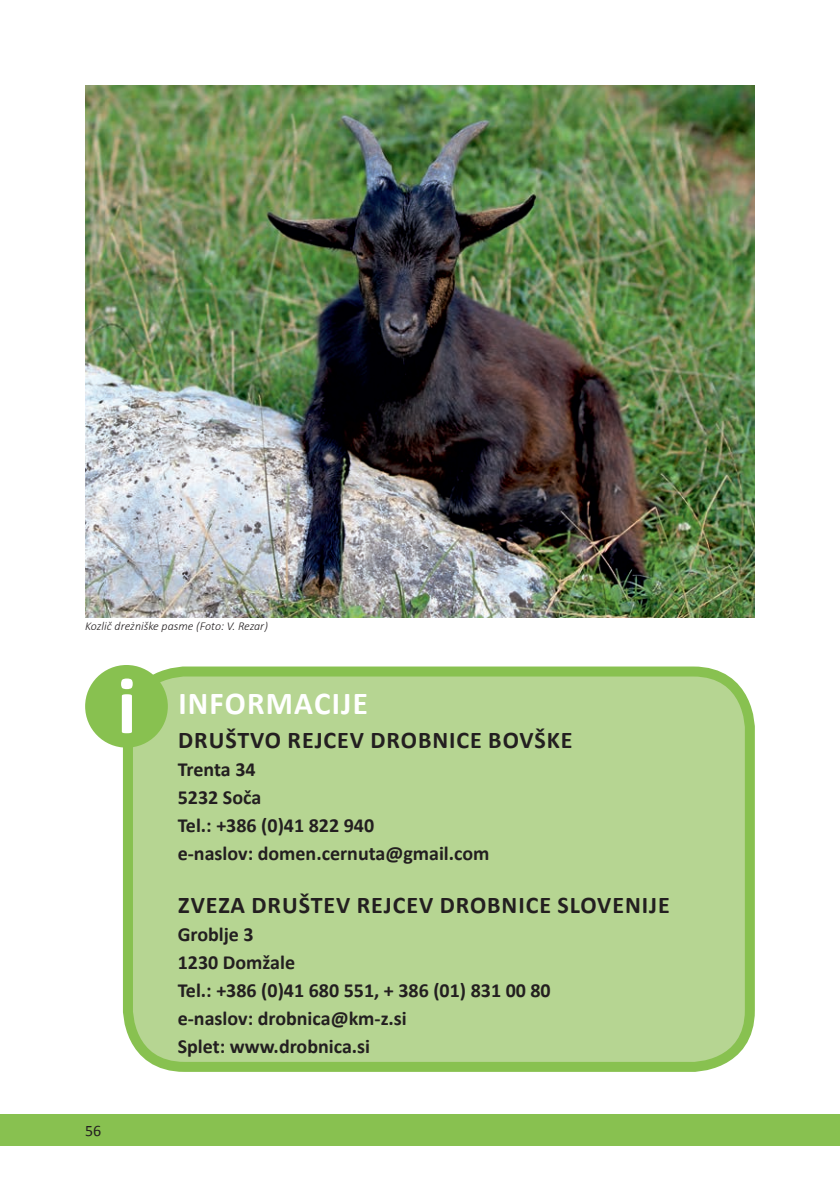
<style>
.page{position:relative;width:840px;height:1191px;background:#fff}
.page>*{position:absolute;margin:0;border:0;box-sizing:border-box;transform-origin:0 0}
.t1{font:700 82.2px "Calibri";color:#fff}
.BODY{font:700 32px "Calibri";letter-spacing:.04em;color:#fff}
.BODY-2{font:700 24px "Calibri";letter-spacing:.04em;color:#231f20}
.BODY-3{font:700 20px "Calibri";color:#231f20}
.t2{font:16px "Calibri";color:#231f20}
.PODPIS_K_SLIKI{font:italic 300 12px "Calibri";color:#231f20}
</style>
<div class="page">
<div style="left:0;top:1113px;width:839px;height:32px;background:#88c150"></div>
<img style="left:85px;top:85px;width:669px;height:532px">
<div style="left:128px;top:671px;width:621px;height:395px;background:#b6d592;border-radius:57px"></div>
<div style="left:123px;top:666px;width:631px;height:405px;border:10px solid #88c150;border-radius:57px"></div>
<div style="left:85px;top:665px;width:83px;height:82px;background:#88c150;border-radius:50%"></div>
<p class="PODPIS_K_SLIKI" style="left:85px;top:619px;width:184px">Kozlič dreżniške pasme (Foto: V. Rezar)</p>
<h1 class="t1" style="left:117px;top:653px;width:22px">i</h1>
<p class="t2" style="left:85px;top:1120px;width:18px">56</p>
<p class="BODY" style="left:178px;top:683px;width:191px">INFORMACIJE</p>
<p class="BODY-2" style="left:178px;top:725px;width:395px">DRUŠTVO REJCEV DROBNICE BOVŠKE</p>
<p class="BODY-3" style="left:178px;top:757px;width:79px">Trenta 34</p>
<p class="BODY-3" style="left:178px;top:785px;width:85px">5232 Soča</p>
<p class="BODY-3" style="left:178px;top:813px;width:198px">Tel.: +386 (0)41 822 940</p>
<p class="BODY-3" style="left:178px;top:841px;width:313px">e-naslov: domen.cernuta@gmail.com</p>
<p class="BODY-2" style="left:178px;top:890px;width:492px">ZVEZA DRUŠTEV REJCEV DROBNICE SLOVENIJE</p>
<p class="BODY-3" style="left:178px;top:922px;width:77px">Groblje 3</p>
<p class="BODY-3" style="left:178px;top:950px;width:119px">1230 Domžale</p>
<p class="BODY-3" style="left:178px;top:978px;width:374px">Tel.: +386 (0)41 680 551, + 386 (01) 831 00 80</p>
<p class="BODY-3" style="left:178px;top:1006px;width:230px">e-naslov: drobnica@km-z.si</p>
<p class="BODY-3" style="left:178px;top:1034px;width:194px">Splet: www.drobnica.si</p>
</div>
